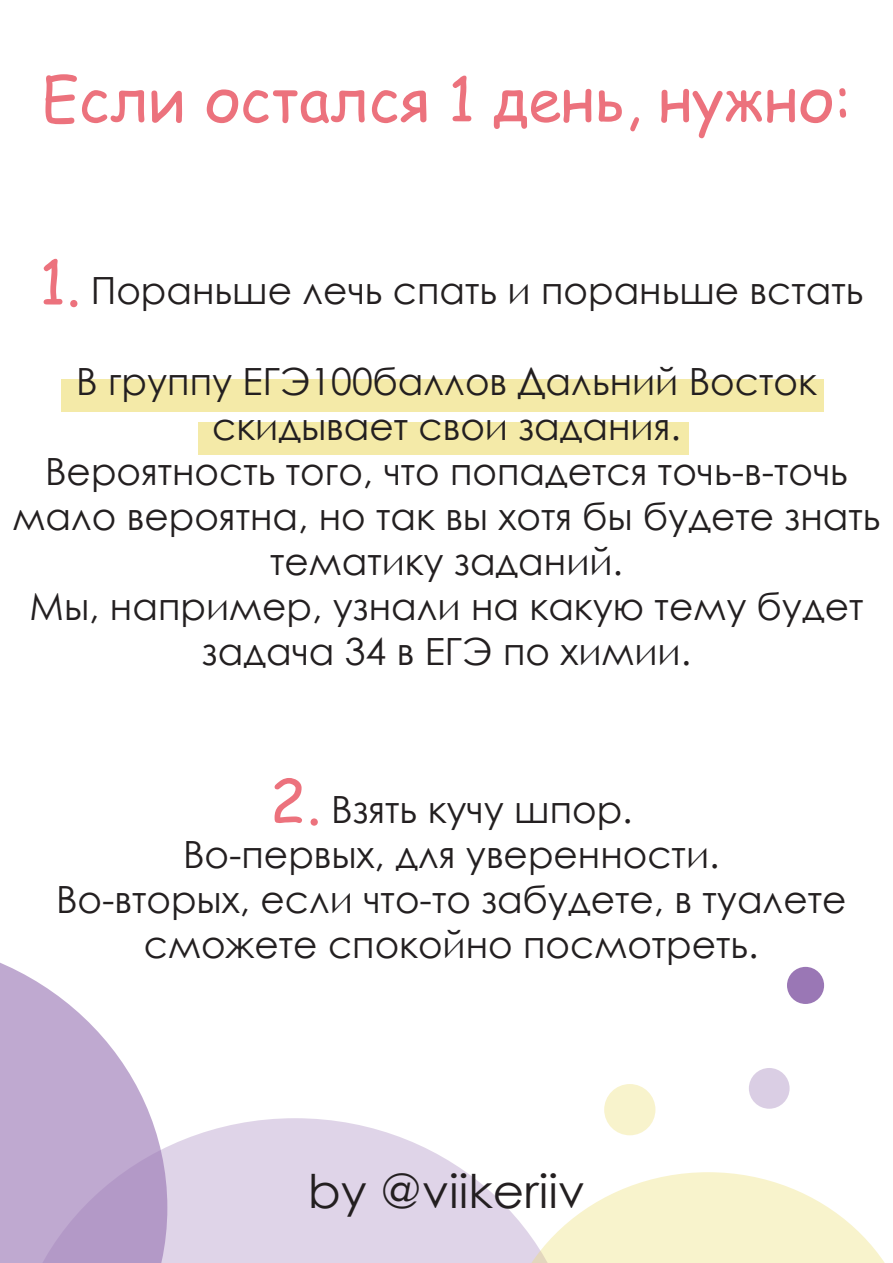
<style>
.page{position:relative;width:893px;height:1263px;background:#fff}
.page>*{position:absolute;margin:0;border:0;box-sizing:border-box;transform-origin:0 0}
.t1{font:60px "Comic Sans MS";color:#ec727d}
.t2{font:46.5px "Century Gothic";color:#231f20;scale:1.04 1}
.t3{font:37.5px/45px "Century Gothic";color:#231f20;text-align:center}
.s1{font-family:"Comic Sans MS";font-size:60px;color:#ec727d}
</style>
<div class="page">
<div style="left:61px;top:379px;width:763px;height:32px;background:#f4eaa8"></div>
<div style="left:198px;top:423px;width:491px;height:32px;background:#f4eaa8"></div>
<svg style="left:0;top:962px;width:151px;height:301px;fill:#bfa9d0"></svg>
<svg style="left:10px;top:1118px;width:490px;height:145px;background:#d6c8e1"></svg>
<svg style="left:500px;top:1172px;width:385px;height:91px"></svg>
<div style="left:604px;top:1084px;width:51px;height:51px;background:#f8f3cc;border-radius:50%"></div>
<div style="left:749px;top:1068px;width:41px;height:41px;background:#dacee4;border-radius:50%"></div>
<div style="left:787px;top:967px;width:37px;height:37px;background:#9a77b5;border-radius:50%"></div>
<h1 class="t1" style="left:41px;top:55px;width:812px">Если остался 1 день, нужно:</h1>
<p class="t3" style="left:39px;top:268px;width:826px"><span class="s1">1.</span> Пораньше лечь спать и пораньше встать</p>
<p class="t3" style="left:13px;top:358px;width:869px">В группу ЕГЭ100баллов Дальний Восток скидывает свои задания.<br>Вероятность того, что попадется точь-в-точь мало вероятна, но так вы хотя бы будете знать тематику заданий.<br>Мы, например, узнали на какую тему будет задача 34 в ЕГЭ по химии.</p>
<p class="t3" style="left:56px;top:786px;width:792px"><span class="s1">2.</span> Взять кучу шпор.<br>Во-первых, для уверенности.<br>Во-вторых, если что-то забудете, в туалете сможете спокойно посмотреть.</p>
<p class="t2" style="left:308px;top:1158px;width:268px">by @viikeriiv</p>
</div>
